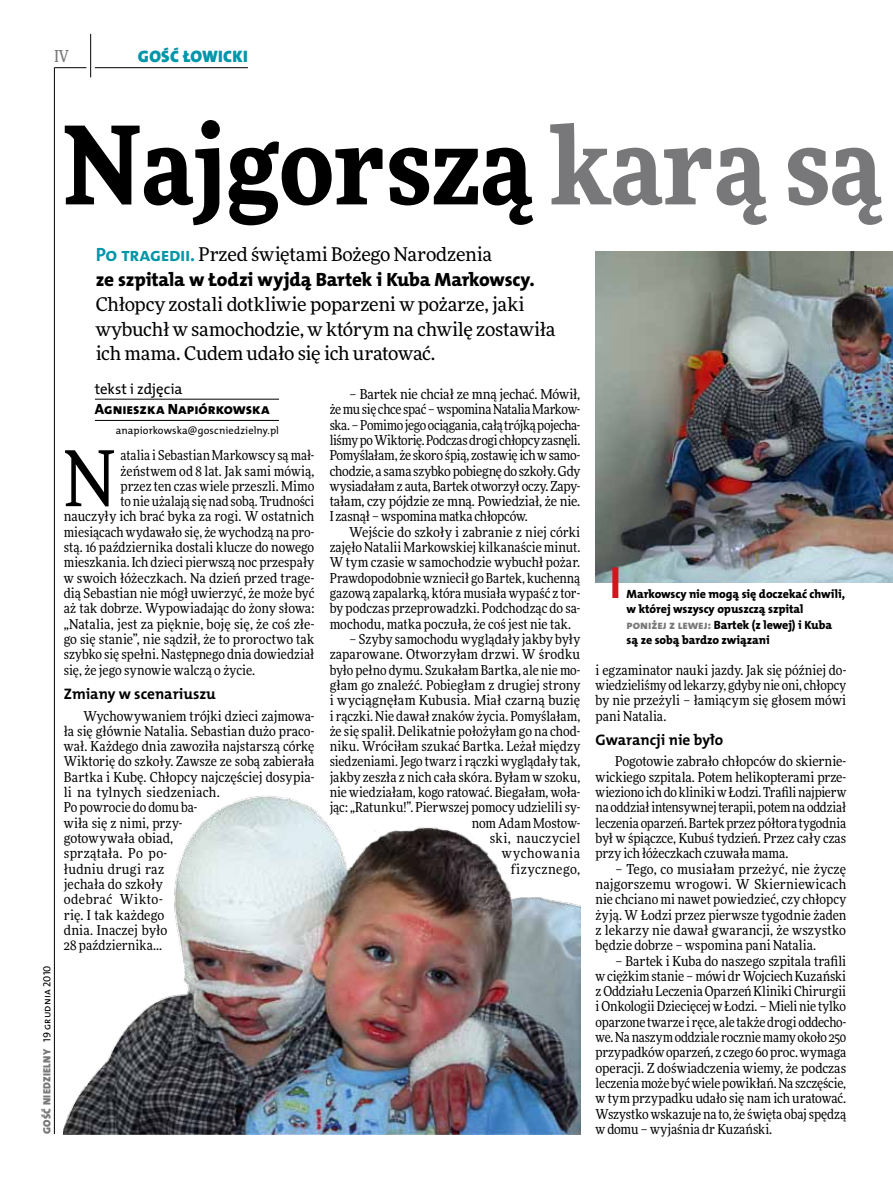
<style>
.page{position:relative;width:893px;height:1191px;background:#fff}
.page>*{position:absolute;margin:0;border:0;box-sizing:border-box;transform-origin:0 0}
.t1{font:900 108px "Freeday Narrow";color:#000}
.t2{font:76.95px "Freeday Narrow News";color:#000}
.t3{font:19.35px "The Mix HP8 Ex Bld";letter-spacing:-.01em;color:#000}
.t4{font:18.9px/24.9px "Freeday News";letter-spacing:-.015em;color:#000}
.t5{font:16.65px "The Mix HP9 Blk";letter-spacing:.02em;color:#0096aa}
.t6{font:500 16.5px "Freeday Narrow";color:#787779;scale:.9 1}
.t7{font:15.3px "The Mix HP7 Bld";color:#000}
.t8{font:14.85px "The Mix HP8 Ex Bld";color:#000}
.t9{font:14.85px "The Mix HP5 Plain";letter-spacing:-.015em;color:#000}
.t10{font:13.65px/15.3px "Freeday Narrow News";letter-spacing:.005em;color:#000;text-align:justify}
.t11{font:12px/15.3px "The Mix HP8 Ex Bld";letter-spacing:-.005em;color:#000}
.t12{font:10.5px "The Mix HP5 Plain";letter-spacing:.01em;color:#000}
.t13{font:10.5px "The Mix HP9 Blk";letter-spacing:.025em;color:#787779}
.s1{font-family:"The Mix HP5 Plain";color:#000}
.s2{color:#787779}
.s3{font-family:"The Mix HP7 Bld";font-size:19.35px;color:#0096aa}
</style>
<div class="page">
<hr style="left:54px;top:67px;width:1px;height:1067px;background:#000">
<hr style="left:90px;top:34px;width:1px;height:43px;background:#000">
<hr style="left:54px;top:67px;width:32px;height:1px;background:#000">
<hr style="left:95px;top:67px;width:153px;height:1px;background:#000">
<hr style="left:95px;top:399px;width:184px;height:1px;background:#000">
<hr style="left:95px;top:420px;width:184px;height:1px;background:#000">
<img style="left:64px;top:796px;width:516px;height:338px">
<img style="left:596px;top:252px;width:297px;height:331px">
<div style="left:612px;top:567px;width:6px;height:31px;background:#d3151f"></div>
<p class="t6" style="left:54px;top:46px;width:17px">IV</p>
<p class="t5" style="left:138px;top:46px;width:111px">GOŚĆ ŁOWICKI</p>
<p class="t13" style="left:40px;top:1134px;width:170px;rotate:-90deg">GOŚĆ NIEDZIELNY <span class="s1">19 grudnia 2010</span></p>
<h1 class="t1" style="left:64px;top:95px;width:819px">Najgorszą <span class="s2">karą są</span></h1>
<h3 class="t4" style="left:96px;top:241px;width:398px"><span class="s3">Po tragedii.</span> Przed świętami Bożego Narodzenia</h3>
<h3 class="t3" style="left:96px;top:267px;width:441px">ze szpitala w Łodzi wyjdą Bartek i Kuba Markowscy.</h3>
<h3 class="t4" style="left:96px;top:291px;width:461px">Chłopcy zostali dotkliwie poparzeni w pożarze, jaki wybuchł w samochodzie, w którym na chwilę zostawiła ich mama. Cudem udało się ich uratować.</h3>
<p class="t9" style="left:95px;top:380px;width:89px">tekst i zdjęcia</p>
<p class="t8" style="left:95px;top:400px;width:176px">Agnieszka Napiórkowska</p>
<p class="t12" style="left:116px;top:423px;width:165px">anapiorkowska@goscniedzielny.pl</p>
<p class="t10" style="left:330px;top:386px;width:252px;text-indent:20px">– Bartek nie chciał ze mną jechać. Mówił, że mu się chce spać – wspomina Natalia Markow&shy;ska. – Pomimo jego ociągania, całą trójką pojecha&shy;liśmy po Wiktorię. Podczas drogi chłopcy zasnęli.<br>Pomyślałam, że skoro śpią, zostawię ich w samo&shy;chodzie, a sama szybko pobiegnę do szkoły. Gdy wysiadałam z auta, Bartek otworzył oczy. Zapy&shy;tałam, czy pójdzie ze mną. Powiedział, że nie.<br>I zasnął – wspomina matka chłopców.</p>
<p class="t10" style="left:330px;top:524px;width:252px;text-indent:20px">Wejście do szkoły i zabranie z niej córki zajęło Natalii Markowskiej kilkanaście minut.<br>W tym czasie w samochodzie wybuchł pożar.<br>Prawdopodobnie wzniecił go Bartek, kuchenną gazową zapalarką, która musiała wypaść z tor&shy;by podczas przeprowadzki. Podchodząc do sa&shy;mochodu, matka poczuła, że coś jest nie tak.</p>
<p class="t10" style="left:330px;top:631px;width:252px;text-align:right">– Szyby samochodu wyglądały jakby były zaparowane. Otworzyłam drzwi. W środku było pełno dymu. Szukałam Bartka, ale nie mo&shy;głam go znaleźć. Pobiegłam z drugiej strony i wyciągnęłam Kubusia. Miał czarną buzię i rączki. Nie dawał znaków życia. Pomyślałam, że się spalił. Delikatnie położyłam go na chod&shy;niku. Wróciłam szukać Bartka. Leżał między siedzeniami. Jego twarz i rączki wyglądały tak, jakby zeszła z nich cała skóra. Byłam w szoku, nie wiedziałam, kogo ratować. Biegałam, woła&shy;jąc: „Ratunku!”. Pierwszej pomocy udzielili sy&shy;nom Adam Mostow-<br>ski, nauczyciel<br>wychowania<br>fizycznego,</p>
<h2 class="t2" style="left:64px;top:431px;width:54px">N</h2>
<p class="t10" style="left:121px;top:447px;width:195px">atalia i Sebastian Markowscy są mał-</p>
<p class="t10" style="left:121px;top:463px;width:195px">żeństwem od 8 lat. Jak sami mówią,</p>
<p class="t10" style="left:121px;top:478px;width:195px">przez ten czas wiele przeszli. Mimo</p>
<p class="t10" style="left:121px;top:493px;width:195px">to nie użalają się nad sobą. Trudności</p>
<p class="t10" style="left:64px;top:509px;width:252px">nauczyły ich brać byka za rogi. W ostatnich</p>
<p class="t10" style="left:64px;top:524px;width:252px">miesiącach wydawało się, że wychodzą na pro-</p>
<p class="t10" style="left:64px;top:539px;width:252px">stą. 16 października dostali klucze do nowego</p>
<p class="t10" style="left:64px;top:555px;width:252px">mieszkania. Ich dzieci pierwszą noc przespały</p>
<p class="t10" style="left:64px;top:570px;width:252px">w swoich łóżeczkach. Na dzień przed trage-</p>
<p class="t10" style="left:64px;top:585px;width:252px">dią Sebastian nie mógł uwierzyć, że może być</p>
<p class="t10" style="left:64px;top:600px;width:252px">aż tak dobrze. Wypowiadając do żony słowa:</p>
<p class="t10" style="left:64px;top:616px;width:252px">„Natalia, jest za pięknie, boję się, że coś złe-</p>
<p class="t10" style="left:64px;top:631px;width:252px">go się stanie”, nie sądził, że to proroctwo tak</p>
<p class="t10" style="left:64px;top:646px;width:252px">szybko się spełni. Następnego dnia dowiedział</p>
<p class="t10" style="left:64px;top:662px;width:193px">się, że jego synowie walczą o życie.</p>
<p class="t7" style="left:64px;top:683px;width:154px">Zmiany w scenariuszu</p>
<p class="t10" style="left:64px;top:708px;width:252px;text-align:left;text-indent:20px">Wychowywaniem trójki dzieci zajmowa&shy;ła się głównie Natalia. Sebastian dużo praco&shy;wał. Każdego dnia zawoziła najstarszą córkę<br>Wiktorię do szkoły. Zawsze ze sobą zabierała<br>Bartka i Kubę. Chłopcy najczęściej dosypia&shy;li na tylnych siedzeniach.<br>Po powrocie do domu ba-<br>wiła się z nimi, przy-<br>gotowywała obiad,<br>sprzątała. Po po-<br>łudniu drugi raz<br>jechała do szkoły<br>odebrać Wikto-<br>rię. I tak każdego<br>dnia. Inaczej było<br>28 października...</p>
<p class="t11" style="left:627px;top:586px;width:220px">Markowscy nie mogą się doczekać chwili, w której wszyscy opuszczą szpital <span class="s2">poniżej z lewej:</span> Bartek (z lewej) i Kuba są ze sobą bardzo związani</p>
<p class="t10" style="left:596px;top:662px;width:252px">i egzaminator nauki jazdy. Jak się później do&shy;wiedzieliśmy od lekarzy, gdyby nie oni, chłopcy by nie przeżyli – łamiącym się głosem mówi pani Natalia.</p>
<p class="t7" style="left:596px;top:729px;width:129px">Gwarancji nie było</p>
<p class="t10" style="left:596px;top:754px;width:252px;text-indent:20px">Pogotowie zabrało chłopców do skiernie&shy;wickiego szpitala. Potem helikopterami prze&shy;wieziono ich do kliniki w Łodzi. Trafili najpierw na oddział intensywnej terapii, potem na oddział leczenia oparzeń. Bartek przez półtora tygodnia był w śpiączce, Kubuś tydzień. Przez cały czas przy ich łóżeczkach czuwała mama.</p>
<p class="t10" style="left:596px;top:861px;width:252px;text-indent:20px">– Tego, co musiałam przeżyć, nie życzę najgorszemu wrogowi. W Skierniewicach nie chciano mi nawet powiedzieć, czy chłopcy żyją. W Łodzi przez pierwsze tygodnie żaden z lekarzy nie dawał gwarancji, że wszystko będzie dobrze – wspomina pani Natalia.</p>
<p class="t10" style="left:596px;top:953px;width:252px;text-indent:20px">– Bartek i Kuba do naszego szpitala trafili w ciężkim stanie – mówi dr Wojciech Kuzański z Oddziału Leczenia Oparzeń Kliniki Chirurgii i Onkologii Dziecięcej w Łodzi. – Mieli nie tylko oparzone twarze i ręce, ale także drogi oddecho&shy;we. Na naszym oddziale rocznie mamy około 250 przypadków oparzeń, z czego 60 proc. wymaga operacji. Z doświadczenia wiemy, że podczas leczenia może być wiele powikłań. Na szczęście, w tym przypadku udało się nam ich uratować.<br>Wszystko wskazuje na to, że święta obaj spędzą w domu – wyjaśnia dr Kuzański.</p>
</div>
